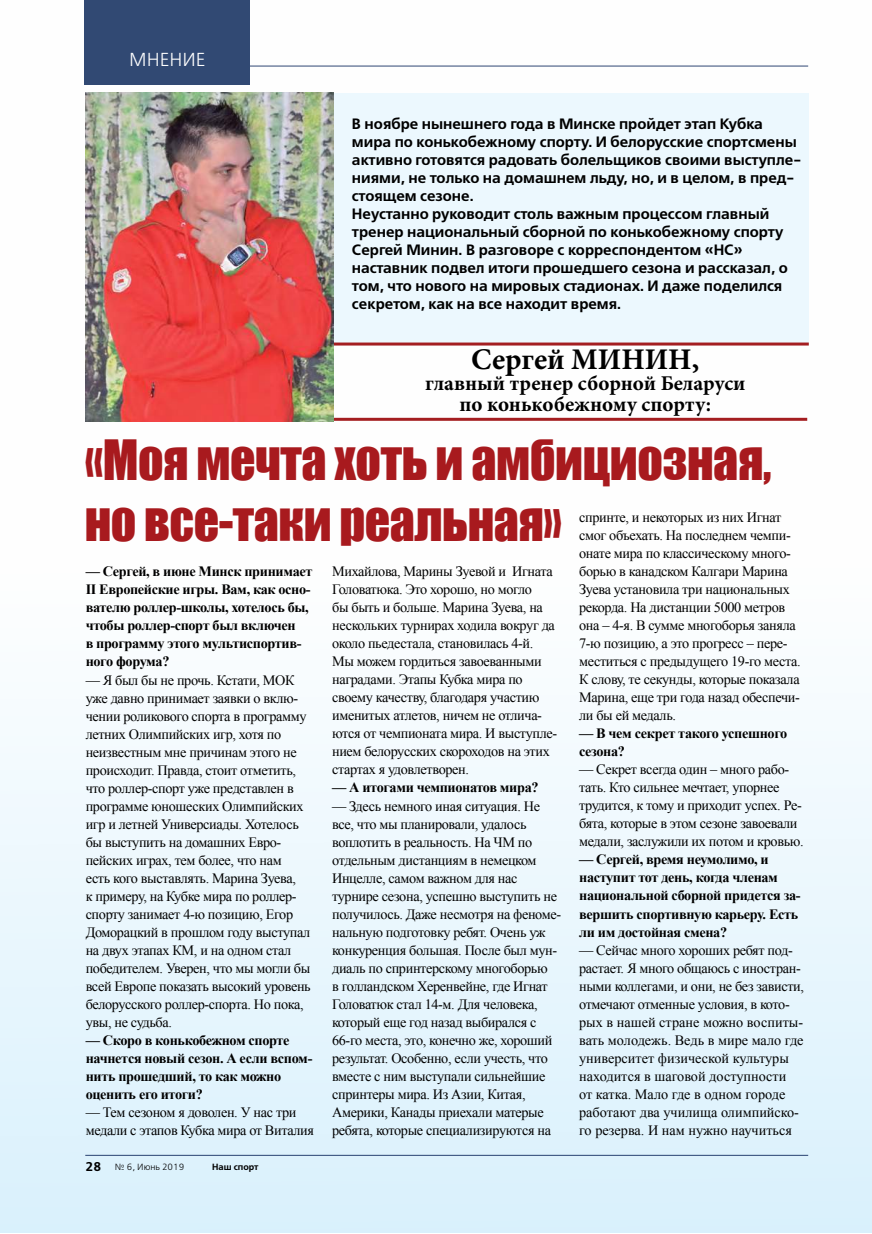
<style>
.page{position:relative;width:872px;height:1234px;background:#fff}
.page>*{position:absolute;margin:0;border:0;box-sizing:border-box;transform-origin:0 0}
.t1{font:51px/61.2px "Impact";letter-spacing:-.01em;color:#a81a1e}
.t2{font:700 30px "Minion Pro";color:#000}
.t3{font:700 21px/21px "Minion Pro";color:#000;text-align:center}
.t4{font:18.75px "Free Set C";color:#fff}
.t5{font:700 15px/18px "Free Set C";color:#000}
.t6{font:14.25px/18px "Times New Roman";letter-spacing:-.025em;color:#000}
.t7{font:700 14.25px/18px "Times New Roman";letter-spacing:-.025em;color:#000}
.t8{font:14.25px/18px "Times New Roman";letter-spacing:-.005em;color:#000}
.t9{font:9px "Free Set C";color:#000}
.t10{font:700 9px "Free Set C";color:#000}
.s1{font-weight:700;font-size:12.75px}
</style>
<div class="page">
<div style="left:0;top:0;width:872px;height:1232px;background:linear-gradient(to bottom,#fffffe,#e1f4fd)"></div>
<div style="left:314px;top:92px;width:494px;height:250px;background:#ecf8fe"></div>
<div style="left:85px;top:1px;width:165px;height:84px;background:#314973"></div>
<hr style="left:86px;top:342px;width:722px;height:3px;background:#a41e21">
<hr style="left:86px;top:418px;width:721px;height:3px;background:#a41e21">
<img style="left:86px;top:92px;width:247px;height:329px">
<h3 class="t4" style="left:129px;top:48px;width:78px">МНЕНИЕ</h3>
<p class="t5" style="left:352px;top:115px;width:451px">В ноябре нынешнего года в Минске пройдет этап Кубка мира по конькобежному спорту. И белорусские спортсмены активно готовятся радовать болельщиков своими выступле&shy;ниями, не только на домашнем льду, но, и в целом, в пред&shy;стоящем сезоне.<br>Неустанно руководит столь важным процессом главный тренер национальный сборной по конькобежному спорту Сергей Минин. В разговоре с корреспондентом «НС» наставник подвел итоги прошедшего сезона и рассказал, о том, что нового на мировых стадионах. И даже поделился секретом, как на все находит время.</p>
<h2 class="t2" style="left:471px;top:338px;width:230px">Сергей МИНИН,</h2>
<h3 class="t3" style="left:425px;top:373px;width:322px">главный тренер сборной Беларуси по конькобежному спорту:</h3>
<h1 class="t1" style="left:85px;top:428px;width:688px">«Моя мечта хоть и амбициозная, но все-таки реальная»</h1>
<p class="t6" style="left:579px;top:508px;width:223px">спринте, и некоторых из них Игнат смог объехать. На последнем чемпи&shy;онате мира по классическому много&shy;борью в канадском Калгари Марина Зуева установила три национальных рекорда. На дистанции 5000 метров она – 4-я. В сумме многоборья заняла 7-ю позицию, а это прогресс – пере&shy;меститься с предыдущего 19-го места.<br>К слову, те секунды, которые показала Марина, еще три года назад обеспечи&shy;ли бы ей медаль.</p>
<p class="t7" style="left:579px;top:724px;width:210px">— В чем секрет такого успешного сезона?</p>
<p class="t6" style="left:579px;top:760px;width:226px">— Секрет всегда один – много рабо&shy;тать. Кто сильнее мечтает, упорнее трудится, к тому и приходит успех. Ре&shy;бята, которые в этом сезоне завоевали медали, заслужили их потом и кровью.</p>
<p class="t7" style="left:579px;top:850px;width:223px">— Сергей, время неумолимо, и наступит тот день, когда членам национальной сборной придется за&shy;вершить спортивную карьеру. Есть ли им достойная смена?</p>
<p class="t8" style="left:579px;top:940px;width:226px">— Сейчас много хороших ребят под&shy;растает. Я много общаюсь с иностран&shy;ными коллегами, и они, не без зависти, отмечают отменные условия, в кото&shy;рых в нашей стране можно воспиты&shy;вать молодежь. Ведь в мире мало где университет физической культуры находится в шаговой доступности<br>от катка. Мало где в одном городе работают два училища олимпийско&shy;го резерва. И нам нужно научиться</p>
<p class="t6" style="left:332px;top:562px;width:226px">Михайлова, Марины Зуевой и Игната Головатюка. Это хорошо, но могло<br>бы быть и больше. Марина Зуева, на нескольких турнирах ходила вокруг да около пьедестала, становилась 4-й.<br>Мы можем гордиться завоеванными наградами. Этапы Кубка мира по своему качеству, благодаря участию именитых атлетов, ничем не отлича&shy;ются от чемпионата мира. И выступле&shy;нием белорусских скороходов на этих стартах я удовлетворен.</p>
<p class="t7" style="left:332px;top:778px;width:208px">— А итогами чемпионатов мира?</p>
<p class="t6" style="left:332px;top:796px;width:230px">— Здесь немного иная ситуация. Не все, что мы планировали, удалось воплотить в реальность. На ЧМ по отдельным дистанциям в немецком Инцелле, самом важном для нас турнире сезона, успешно выступить не получилось. Даже несмотря на феноме&shy;нальную подготовку ребят. Очень уж конкуренция большая. После был мун&shy;диаль по спринтерскому многоборью<br>в голландском Херенвейне, где Игнат Головатюк стал 14-м. Для человека, который еще год назад выбирался с 66-го места, это, конечно же, хороший результат. Особенно, если учесть, что вместе с ним выступали сильнейшие спринтеры мира. Из Азии, Китая, Америки, Канады приехали матерые ребята, которые специализируются на</p>
<p class="t7" style="left:86px;top:562px;width:228px">— Сергей, в июне Минск принимает<br>ІІ Европейские игры. Вам, как осно&shy;вателю роллер-школы, хотелось бы, чтобы роллер-спорт был включен<br>в программу этого мультиспортив&shy;ного форума?</p>
<p class="t6" style="left:86px;top:670px;width:227px">— Я был бы не прочь. Кстати, МОК уже давно принимает заявки о вклю&shy;чении роликового спорта в программу летних Олимпийских игр, хотя по неизвестным мне причинам этого не происходит. Правда, стоит отметить, что роллер-спорт уже представлен в программе юношеских Олимпийских игр и летней Универсиады. Хотелось бы выступить на домашних Евро&shy;пейских играх, тем более, что нам<br>есть кого выставлять. Марина Зуева,<br>к примеру, на Кубке мира по роллер&shy;спорту занимает 4-ю позицию, Егор Доморацкий в прошлом году выступал на двух этапах КМ, и на одном стал победителем. Уверен, что мы могли бы всей Европе показать высокий уровень белорусского роллер-спорта. Но пока, увы, не судьба.</p>
<p class="t7" style="left:86px;top:1030px;width:228px">— Скоро в конькобежном спорте начнется новый сезон. А если вспом&shy;нить прошедший, то как можно оценить его итоги?</p>
<p class="t6" style="left:86px;top:1102px;width:230px">— Тем сезоном я доволен. У нас три медали с этапов Кубка мира от Виталия</p>
<p class="t9" style="left:85px;top:1161px;width:100px"><span class="s1">28</span> № 6, Июнь 2019</p>
<p class="t10" style="left:212px;top:1161px;width:48px">Наш спорт</p>
</div>
